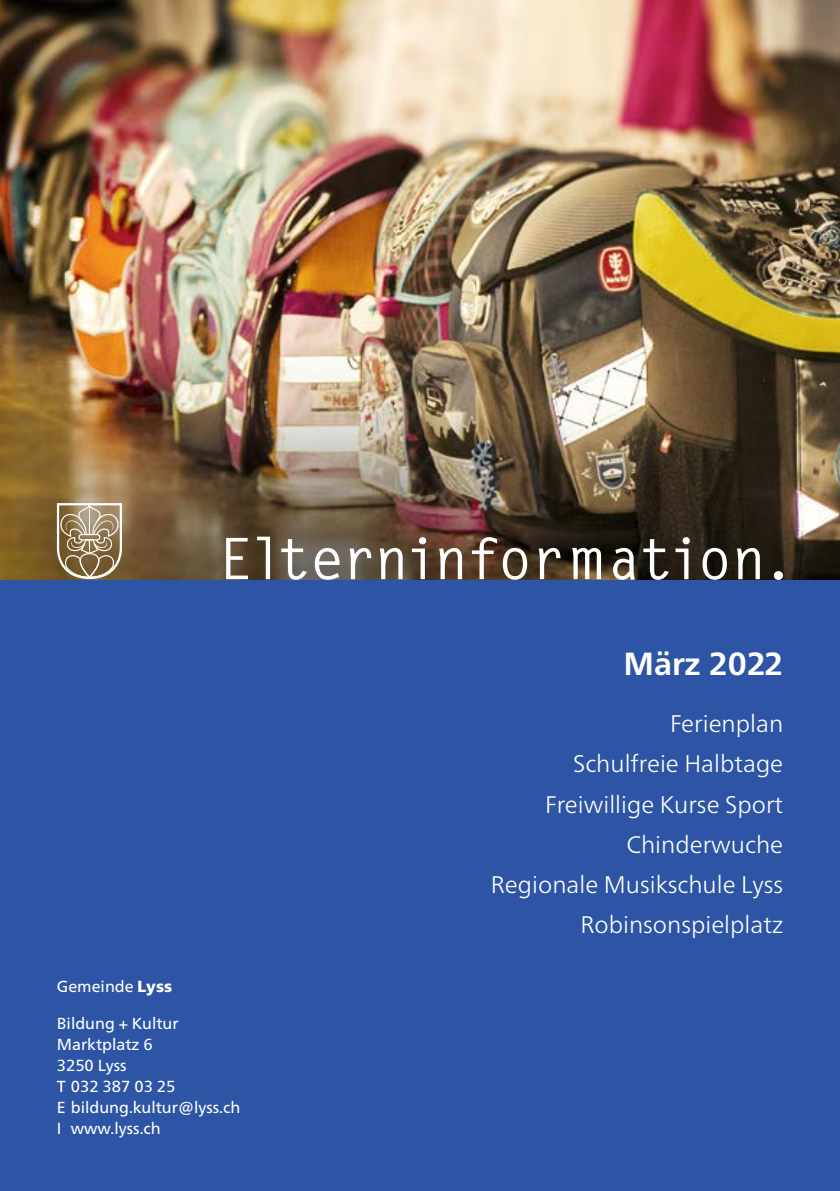
<style>
.page{position:relative;width:840px;height:1191px;background:#fff}
.page>*{position:absolute;margin:0;border:0;box-sizing:border-box;transform-origin:0 0}
.t1{font:700 57.2px "Letter Gothic Std";letter-spacing:-.04em;color:#fff}
.t2{font:700 32px "Frutiger Neue LT Pro";color:#fff}
.t3{font:300 24px "Frutiger Neue LT Pro";color:#fff}
.t4{font:16px "Frutiger Neue LT Pro";color:#fff}
.s1{font-weight:900}
</style>
<div class="page">
<img style="left:0;top:0;width:839px;height:580px">
<div style="left:0;top:580px;width:839px;height:611px;background:#2e55a5"></div>
<svg style="left:56px;top:502px;width:67px;height:78px"></svg>
<div style="left:78px;top:534px;width:22px;height:6px;border:1px solid #fff;border-radius:3px"></div>
<p class="t1" style="left:218px;top:523px;width:578px">Elterninformation.</p>
<p class="t4" style="left:57px;top:977px;width:117px">Gemeinde <span class="s1">Lyss</span></p>
<p class="t4" style="left:57px;top:1013px;width:123px">Bildung + Kultur</p>
<p class="t4" style="left:57px;top:1034px;width:97px">Marktplatz 6</p>
<p class="t4" style="left:57px;top:1055px;width:71px">3250 Lyss</p>
<p class="t4" style="left:57px;top:1076px;width:120px">T 032 387 03 25</p>
<p class="t4" style="left:57px;top:1097px;width:185px">E bildung.kultur@lyss.ch</p>
<p class="t4" style="left:57px;top:1118px;width:105px">I www.lyss.ch</p>
<p class="t2" style="left:623px;top:645px;width:161px">März 2022</p>
<p class="t3" style="left:669px;top:709px;width:115px">Ferienplan</p>
<p class="t3" style="left:572px;top:749px;width:211px">Schulfreie Halbtage</p>
<p class="t3" style="left:544px;top:789px;width:239px">Freiwillige Kurse Sport</p>
<p class="t3" style="left:626px;top:829px;width:158px">Chinderwuche</p>
<p class="t3" style="left:490px;top:870px;width:293px">Regionale Musikschule Lyss</p>
<p class="t3" style="left:580px;top:910px;width:204px">Robinsonspielplatz</p>
</div>
